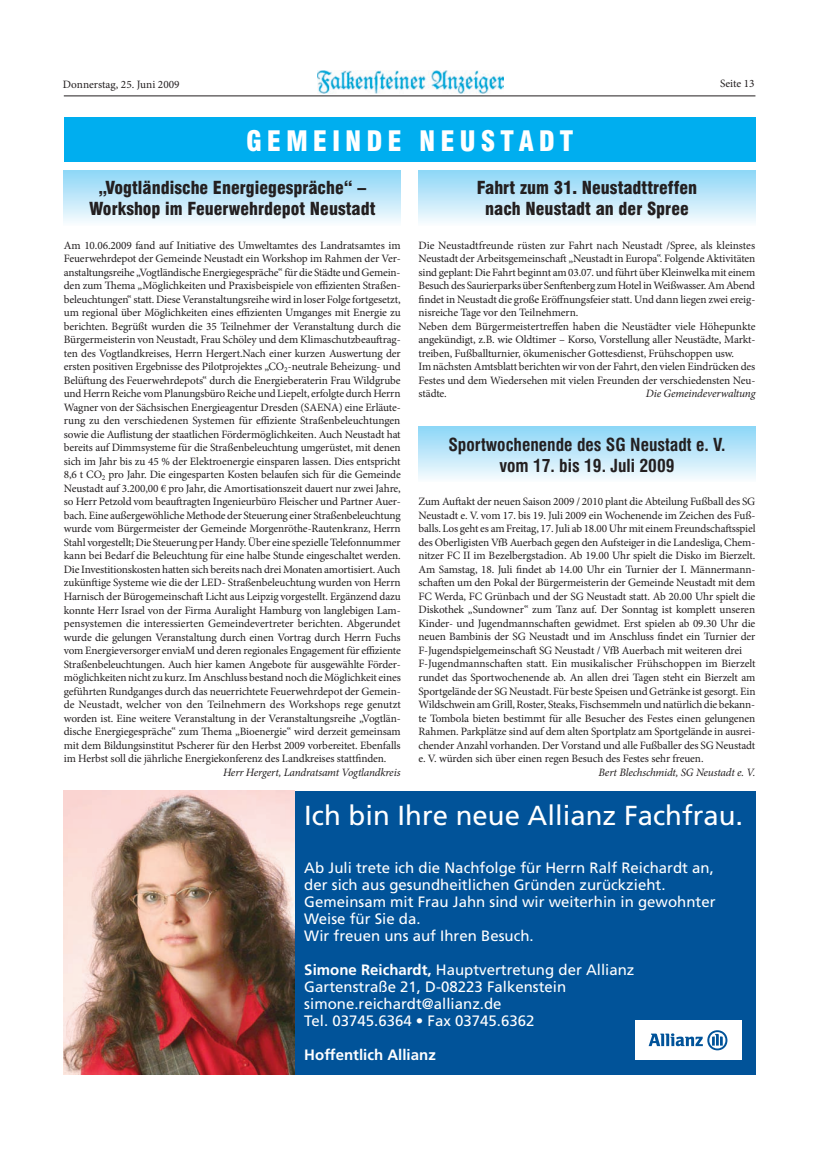
<style>
.page{position:relative;width:837px;height:1156px;background:#fff}
.page>*{position:absolute;margin:0;border:0;box-sizing:border-box;transform-origin:0 0}
.t1{font:27.5px "Frutiger";color:#fff}
.t2{font:900 condensed 27.5px "Swiss 721 BT";color:#fff}
.t3{font:900 condensed 17.5px/21px "Swiss 721 BT";color:#231f20;text-align:center}
.t4{font:700 condensed 17.5px/21px "Swiss 721 BT";color:#231f20;text-align:center}
.t5{font:15px/17px "Frutiger";color:#fff}
.t6{font:700 15px "Frutiger";color:#fff}
.t7{font:11.25px/13.5px "Minion Pro";letter-spacing:-.01em;color:#231f20}
.t8{font:italic 11.25px "Minion Pro";letter-spacing:-.015em;color:#231f20}
.s1{font-weight:700}
</style>
<div class="page">
<img style="left:318px;top:70px;width:185px;height:23px">
<hr style="left:64px;top:96px;width:691px;height:1px;background:#231f20">
<div style="left:418px;top:427px;width:337px;height:54px;background:linear-gradient(to bottom,#8dd6f7,#f4fafd)"></div>
<div style="left:64px;top:170px;width:336px;height:55px;background:linear-gradient(to bottom,#8cd6f7,#f7fbfe)"></div>
<div style="left:418px;top:170px;width:337px;height:55px;background:linear-gradient(to bottom,#8cd6f7,#f7fbfe)"></div>
<div style="left:64px;top:790px;width:691px;height:284px;background:#015399"></div>
<img style="left:64px;top:790px;width:230px;height:284px">
<div style="left:634px;top:1020px;width:107px;height:39px;background:#fff"></div>
<svg style="left:648px;top:1030px;width:79px;height:20px"></svg>
<div style="left:64px;top:117px;width:691px;height:44px;background:#00aeef"></div>
<p class="t7" style="left:63px;top:78px;width:118px">Donnerstag, 25. Juni 2009</p>
<p class="t7" style="left:719px;top:77px;width:36px">Seite 13</p>
<h1 class="t2" style="left:246px;top:124px;width:328px">G E M E I N D E N E U S T A D T</h1>
<h2 class="t3" style="left:89px;top:177px;width:288px">„Vogtländische Energiegespräche“ –<br>Workshop im Feuerwehrdepot Neustadt</h2>
<p class="t7" style="left:64px;top:238px;width:338px;text-align:justify">Am 10.06.2009 fand auf Initiative des Umweltamtes des Landratsamtes im Feuerwehrdepot der Gemeinde Neustadt ein Workshop im Rahmen der Ver&shy;anstaltungsreihe „Vogtländische Energiegespräche“ für die Städte und Gemein&shy;den zum Thema „Möglichkeiten und Praxisbeispiele von effizienten Straßen&shy;beleuchtungen“ statt. Diese Veranstaltungsreihe wird in loser Folge fortgesetzt, um regional über Möglichkeiten eines effizienten Umganges mit Energie zu berichten. Begrüßt wurden die 35 Teilnehmer der Veranstaltung durch die Bürgermeisterin von Neustadt, Frau Schöley und dem Klimaschutzbeauftrag&shy;ten des Vogtlandkreises, Herrn Hergert.Nach einer kurzen Auswertung der ersten positiven Ergebnisse des Pilotprojektes „CO<sub>2</sub>-neutrale Beheizung- und Belüftung des Feuerwehrdepots“ durch die Energieberaterin Frau Wildgrube und Herrn Reiche vom Planungsbüro Reiche und Liepelt, erfolgte durch Herrn Wagner von der Sächsischen Energieagentur Dresden (SAENA) eine Erläute&shy;rung zu den verschiedenen Systemen für effiziente Straßenbeleuchtungen sowie die Auflistung der staatlichen Fördermöglichkeiten. Auch Neustadt hat bereits auf Dimmsysteme für die Straßenbeleuchtung umgerüstet, mit denen sich im Jahr bis zu 45 % der Elektroenergie einsparen lassen. Dies entspricht 8,6 t CO<sub>2</sub> pro Jahr. Die eingesparten Kosten belaufen sich für die Gemeinde Neustadt auf 3.200,00 € pro Jahr, die Amortisationszeit dauert nur zwei Jahre, so Herr Petzold vom beauftragten Ingenieurbüro Fleischer und Partner Auer&shy;bach. Eine außergewöhliche Methode der Steuerung einer Straßenbeleuchtung wurde vom Bürgermeister der Gemeinde Morgenröthe-Rautenkranz, Herrn Stahl vorgestellt; Die Steuerung per Handy. Über eine spezielle Telefonnummer kann bei Bedarf die Beleuchtung für eine halbe Stunde eingeschaltet werden.<br>Die Investitionskosten hatten sich bereits nach drei Monaten amortisiert. Auch zukünftige Systeme wie die der LED- Straßenbeleuchtung wurden von Herrn Harnisch der Bürogemeinschaft Licht aus Leipzig vorgestellt. Ergänzend dazu konnte Herr Israel von der Firma Auralight Hamburg von langlebigen Lam&shy;pensystemen die interessierten Gemeindevertreter berichten. Abgerundet wurde die gelungen Veranstaltung durch einen Vortrag durch Herrn Fuchs vom Energieversorger enviaM und deren regionales Engagement für effiziente Straßenbeleuchtungen. Auch hier kamen Angebote für ausgewählte Förder&shy;möglichkeiten nicht zu kurz. Im Anschluss bestand noch die Möglichkeit eines geführten Rundganges durch das neuerrichtete Feuerwehrdepot der Gemein&shy;de Neustadt, welcher von den Teilnehmern des Workshops rege genutzt worden ist. Eine weitere Veranstaltung in der Veranstaltungsreihe „Vogtlän&shy;dische Energiegespräche“ zum Thema „Bioenergie“ wird derzeit gemeinsam mit dem Bildungsinstitut Pscherer für den Herbst 2009 vorbereitet. Ebenfalls im Herbst soll die jährliche Energiekonferenz des Landkreises stattfinden.</p>
<p class="t8" style="left:223px;top:764px;width:179px">Herr Hergert, Landratsamt Vogtlandkreis</p>
<h2 class="t3" style="left:476px;top:177px;width:222px">Fahrt zum 31. Neustadttreffen nach Neustadt an der Spree</h2>
<p class="t7" style="left:418px;top:238px;width:338px">Die Neustadtfreunde rüsten zur Fahrt nach Neustadt /Spree, als kleinstes Neustadt der Arbeitsgemeinschaft „Neustadt in Europa“. Folgende Aktivitäten sind geplant: Die Fahrt beginnt am 03.07. und führt über Kleinwelka mit einem Besuch des Saurierparks über Senftenberg zum Hotel in Weißwasser. Am Abend findet in Neustadt die große Eröffnungsfeier statt. Und dann liegen zwei ereig&shy;nisreiche Tage vor den Teilnehmern.<br>Neben dem Bürgermeistertreffen haben die Neustädter viele Höhepunkte angekündigt, z.B. wie Oldtimer – Korso, Vorstellung aller Neustädte, Markt&shy;treiben, Fußballturnier, ökumenischer Gottesdienst, Frühschoppen usw.<br>Im nächsten Amtsblatt berichten wir von der Fahrt, den vielen Eindrücken des Festes und dem Wiedersehen mit vielen Freunden der verschiedensten Neu&shy;städte.</p>
<p class="t8" style="left:645px;top:386px;width:111px">Die Gemeindeverwaltung</p>
<h2 class="t4" style="left:448px;top:434px;width:278px">Sportwochenende des SG Neustadt e. V. vom 17. bis 19. Juli 2009</h2>
<p class="t7" style="left:418px;top:495px;width:338px">Zum Auftakt der neuen Saison 2009 / 2010 plant die Abteilung Fußball des SG Neustadt e. V. vom 17. bis 19. Juli 2009 ein Wochenende im Zeichen des Fuß&shy;balls. Los geht es am Freitag, 17. Juli ab 18.00 Uhr mit einem Freundschaftsspiel des Oberligisten VfB Auerbach gegen den Aufsteiger in die Landesliga, Chem&shy;nitzer FC II im Bezelbergstadion. Ab 19.00 Uhr spielt die Disko im Bierzelt.<br>Am Samstag, 18. Juli findet ab 14.00 Uhr ein Turnier der I. Männermann&shy;schaften um den Pokal der Bürgermeisterin der Gemeinde Neustadt mit dem FC Werda, FC Grünbach und der SG Neustadt statt. Ab 20.00 Uhr spielt die Diskothek „Sundowner“ zum Tanz auf. Der Sonntag ist komplett unseren Kinder- und Jugendmannschaften gewidmet. Erst spielen ab 09.30 Uhr die neuen Bambinis der SG Neustadt und im Anschluss findet ein Turnier der F-Jugendspielgemeinschaft SG Neustadt / VfB Auerbach mit weiteren drei F-Jugendmannschaften statt. Ein musikalischer Frühschoppen im Bierzelt rundet das Sportwochenende ab. An allen drei Tagen steht ein Bierzelt am Sportgelände der SG Neustadt. Für beste Speisen und Getränke ist gesorgt. Ein Wildschwein am Grill, Roster, Steaks, Fischsemmeln und natürlich die bekann&shy;te Tombola bieten bestimmt für alle Besucher des Festes einen gelungenen Rahmen. Parkplätze sind auf dem alten Sportplatz am Sportgelände in ausrei&shy;chender Anzahl vorhanden. Der Vorstand und alle Fußballer des SG Neustadt e. V. würden sich über einen regen Besuch des Festes sehr freuen.</p>
<p class="t8" style="left:598px;top:764px;width:158px">Bert Blechschmidt, SG Neustadt e. V.</p>
<h1 class="t1" style="left:304px;top:799px;width:440px">Ich bin Ihre neue Allianz Fachfrau.</h1>
<h3 class="t5" style="left:304px;top:859px;width:412px">Ab Juli trete ich die Nachfolge für Herrn Ralf Reichardt an, der sich aus gesundheitlichen Gründen zurückzieht.<br>Gemeinsam mit Frau Jahn sind wir weiterhin in gewohnter Weise für Sie da.<br>Wir freuen uns auf Ihren Besuch.</h3>
<h3 class="t5" style="left:304px;top:961px;width:331px"><span class="s1">Simone Reichardt,</span> Hauptvertretung der Allianz Gartenstraße 21, D-08223 Falkenstein simone.reichardt@allianz.de<br>Tel. 03745.6364 • Fax 03745.6362</h3>
<h3 class="t6" style="left:304px;top:1045px;width:133px">Hoffentlich Allianz</h3>
</div>
